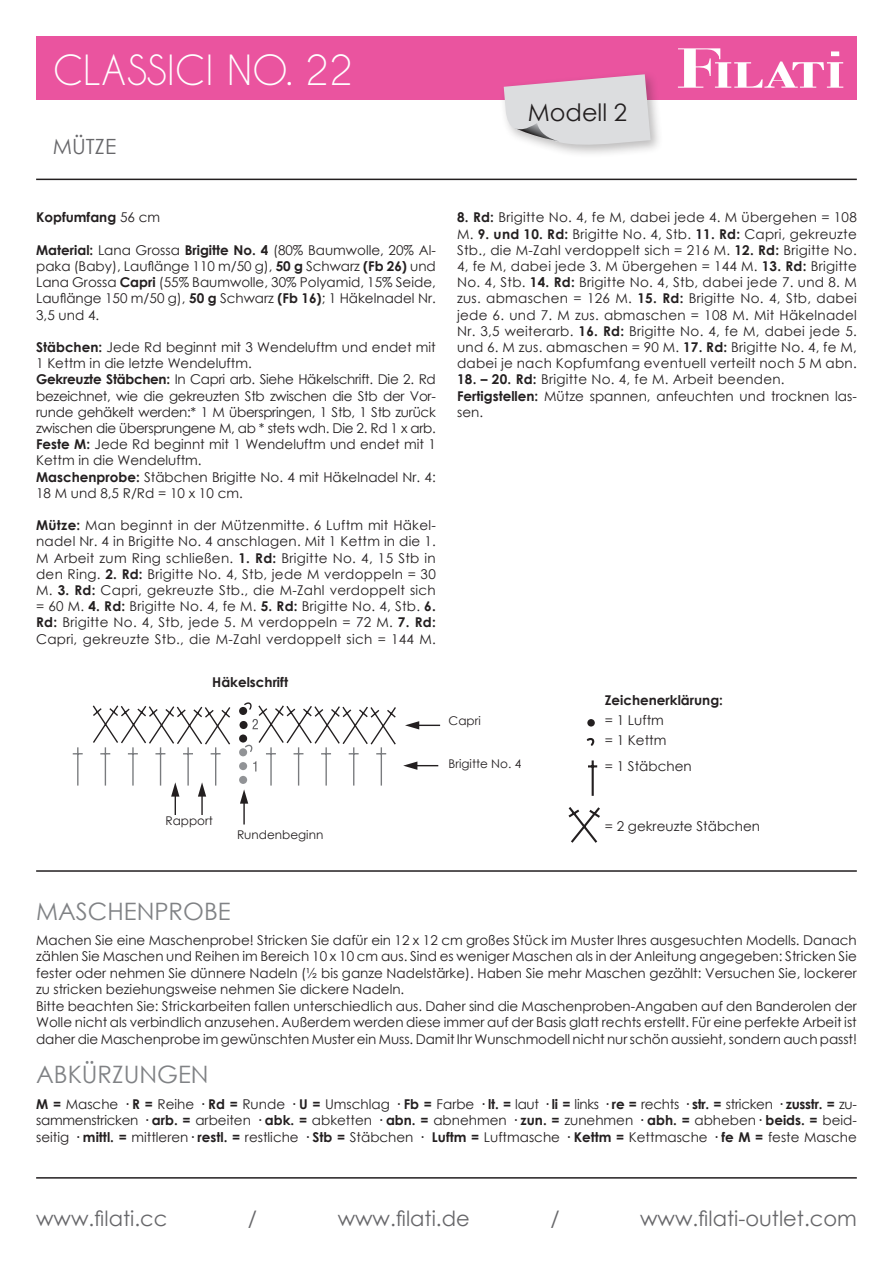
<style>
.page{position:relative;width:893px;height:1263px;background:#fff}
.page>*{position:absolute;margin:0;border:0;box-sizing:border-box;transform-origin:0 0}
.t1{font:39px "Caviar Dreams";color:#fff}
.t2{font:24px "Century Gothic";color:#808285}
.t3{font:24px "Century Gothic";color:#231f20}
.t4{font:21px "Century Gothic";color:#67676a}
.t5{font:13.5px/16.2px "Century Gothic";color:#231f20;text-align:justify}
.t6{font:13.5px/16.2px "Century Gothic";letter-spacing:-.02em;color:#231f20}
.t7{font:700 13.5px "Century Gothic";color:#231f20}
.t8{font:12px "Century Gothic";color:#231f20}
.s1{font-weight:400}
.s2{font-weight:700}
</style>
<div class="page">
<hr style="left:36px;top:1177px;width:821px;height:1px;background:#231f20">
<hr style="left:36px;top:870px;width:821px;height:2px;background:#231f20">
<hr style="left:36px;top:179px;width:821px;height:1px;background:#231f20">
<div style="left:36px;top:36px;width:821px;height:64px;background:#ea549f"></div>
<div style="left:499px;top:70px;width:165px;height:88px;background:#231f20;opacity:.3"></div>
<svg style="left:504px;top:74px;width:147px;height:76px;background:#dcced7"></svg>
<svg style="left:678px;top:48px;width:165px;height:40px"></svg>
<svg style="left:253px;top:761px;width:3px;height:10px"></svg>
<svg style="left:171px;top:782px;width:36px;height:33px"></svg>
<hr style="left:243px;top:802px;width:2px;height:22px;background:#231f20">
<svg style="left:240px;top:789px;width:8px;height:15px"></svg>
<svg style="left:405px;top:721px;width:35px;height:8px"></svg>
<svg style="left:403px;top:761px;width:35px;height:9px"></svg>
<hr style="left:77px;top:747px;width:2px;height:38px;background:#797b7e">
<hr style="left:105px;top:747px;width:1px;height:38px;background:#797b7e">
<hr style="left:270px;top:747px;width:2px;height:38px;background:#797b7e">
<hr style="left:132px;top:747px;width:2px;height:38px;background:#797b7e">
<hr style="left:298px;top:747px;width:1px;height:38px;background:#797b7e">
<hr style="left:160px;top:747px;width:1px;height:38px;background:#797b7e">
<hr style="left:325px;top:747px;width:2px;height:38px;background:#797b7e">
<hr style="left:187px;top:747px;width:2px;height:38px;background:#797b7e">
<hr style="left:353px;top:747px;width:1px;height:38px;background:#797b7e">
<hr style="left:215px;top:747px;width:1px;height:38px;background:#797b7e">
<hr style="left:381px;top:747px;width:1px;height:38px;background:#797b7e">
<div style="left:239px;top:776px;width:8px;height:8px;background:#919396;border-radius:50%"></div>
<div style="left:239px;top:762px;width:8px;height:8px;background:#919396;border-radius:50%"></div>
<div style="left:239px;top:748px;width:8px;height:8px;background:#919396;border-radius:50%"></div>
<svg style="left:92px;top:702px;width:304px;height:52px"></svg>
<svg style="left:568px;top:807px;width:32px;height:36px"></svg>
<div style="left:587px;top:719px;width:8px;height:7px;background:#231f20;border-radius:50%"></div>
<hr style="left:592px;top:760px;width:2px;height:36px;background:#231f20">
<svg style="left:588px;top:765px;width:9px;height:2px"></svg>
<svg style="left:586px;top:738px;width:9px;height:8px"></svg>
<h1 class="t1" style="left:53px;top:47px;width:301px">CLASSICI NO. 22</h1>
<h3 class="t4" style="left:53px;top:131px;width:65px">MÜTZE</h3>
<h2 class="t3" style="left:528px;top:96px;width:101px">Modell 2</h2>
<p class="t7" style="left:36px;top:207px;width:126px">Kopfumfang <span class="s1">56 cm</span></p>
<p class="t5" style="left:36px;top:242px;width:401px"><span class="s2">Material:</span> Lana Grossa <span class="s2">Brigitte No. 4</span> (80% Baumwolle, 20% Al&shy;paka (Baby), Lauflänge 110 m/50 g), <span class="s2">50 g</span> Schwarz <span class="s2">(Fb 26)</span> und Lana Grossa <span class="s2">Capri</span> (55% Baumwolle, 30% Polyamid, 15% Seide, Lauflänge 150 m/50 g), <span class="s2">50 g</span> Schwarz <span class="s2">(Fb 16)</span>; 1 Häkelnadel Nr.<br>3,5 und 4.</p>
<p class="t6" style="left:36px;top:339px;width:401px"><span class="s2">Stäbchen:</span> Jede Rd beginnt mit 3 Wendeluftm und endet mit 1 Kettm in die letzte Wendeluftm.<br><span class="s2">Gekreuzte Stäbchen:</span> In Capri arb. Siehe Häkelschrift. Die 2. Rd bezeichnet, wie die gekreuzten Stb zwischen die Stb der Vor&shy;runde gehäkelt werden:* 1 M überspringen, 1 Stb, 1 Stb zurück zwischen die übersprungene M, ab * stets wdh. Die 2. Rd 1 x arb.<br><span class="s2">Feste M:</span> Jede Rd beginnt mit 1 Wendeluftm und endet mit 1<br>Kettm in die Wendeluftm.<br><span class="s2">Maschenprobe:</span> Stäbchen Brigitte No. 4 mit Häkelnadel Nr. 4:<br>18 M und 8,5 R/Rd = 10 x 10 cm.</p>
<p class="t5" style="left:36px;top:517px;width:401px"><span class="s2">Mütze:</span> Man beginnt in der Mützenmitte. 6 Luftm mit Häkel&shy;nadel Nr. 4 in Brigitte No. 4 anschlagen. Mit 1 Kettm in die 1.<br>M Arbeit zum Ring schließen. <span class="s2">1. Rd:</span> Brigitte No. 4, 15 Stb in den Ring. <span class="s2">2. Rd:</span> Brigitte No. 4, Stb, jede M verdoppeln = 30<br>M. <span class="s2">3. Rd:</span> Capri, gekreuzte Stb., die M-Zahl verdoppelt sich = 60 M. <span class="s2">4. Rd:</span> Brigitte No. 4, fe M. <span class="s2">5. Rd:</span> Brigitte No. 4, Stb. <span class="s2">6.<br>Rd:</span> Brigitte No. 4, Stb, jede 5. M verdoppeln = 72 M. <span class="s2">7. Rd:<br></span>Capri, gekreuzte Stb., die M-Zahl verdoppelt sich = 144 M.</p>
<p class="t7" style="left:212px;top:671px;width:77px">Häkelschrift</p>
<p class="t5" style="left:457px;top:209px;width:401px"><span class="s2">8. Rd:</span> Brigitte No. 4, fe M, dabei jede 4. M übergehen = 108<br>M. <span class="s2">9. und 10. Rd:</span> Brigitte No. 4, Stb. <span class="s2">11. Rd:</span> Capri, gekreuzte Stb., die M-Zahl verdoppelt sich = 216 M. <span class="s2">12. Rd:</span> Brigitte No.<br>4, fe M, dabei jede 3. M übergehen = 144 M. <span class="s2">13. Rd:</span> Brigitte No. 4, Stb. <span class="s2">14. Rd:</span> Brigitte No. 4, Stb, dabei jede 7. und 8. M zus. abmaschen = 126 M. <span class="s2">15. Rd:</span> Brigitte No. 4, Stb, dabei jede 6. und 7. M zus. abmaschen = 108 M. Mit Häkelnadel Nr. 3,5 weiterarb. <span class="s2">16. Rd:</span> Brigitte No. 4, fe M, dabei jede 5. und 6. M zus. abmaschen = 90 M. <span class="s2">17. Rd:</span> Brigitte No. 4, fe M, dabei je nach Kopfumfang eventuell verteilt noch 5 M abn.</p>
<p class="t5" style="left:457px;top:371px;width:401px;text-align:left"><span class="s2">18. – 20. Rd:</span> Brigitte No. 4, fe M. Arbeit beenden.<br><span class="s2">Fertigstellen:</span> Mütze spannen, anfeuchten und trocknen las&shy;sen.</p>
<p class="t8" style="left:449px;top:713px;width:34px">Capri</p>
<p class="t8" style="left:449px;top:755px;width:74px">Brigitte No. 4</p>
<p class="t7" style="left:605px;top:689px;width:120px">Zeichenerklärung:</p>
<p class="t5" style="left:605px;top:710px;width:63px;line-height:20.2px">= 1 Luftm = 1 Kettm</p>
<p class="t5" style="left:605px;top:757px;width:88px">= 1 Stäbchen</p>
<p class="t8" style="left:165px;top:812px;width:49px">Rapport</p>
<p class="t8" style="left:237px;top:826px;width:88px">Rundenbeginn</p>
<p class="t5" style="left:605px;top:818px;width:157px">= 2 gekreuzte Stäbchen</p>
<h2 class="t2" style="left:36px;top:894px;width:196px">MASCHENPROBE</h2>
<p class="t5" style="left:36px;top:931px;width:822px;text-align:left">Machen Sie eine Maschenprobe! Stricken Sie dafür ein 12 x 12 cm großes Stück im Muster Ihres ausgesuchten Modells. Danach zählen Sie Maschen und Reihen im Bereich 10 x 10 cm aus. Sind es weniger Maschen als in der Anleitung angegeben: Stricken Sie fester oder nehmen Sie dünnere Nadeln (½ bis ganze Nadelstärke). Haben Sie mehr Maschen gezählt: Versuchen Sie, lockerer zu stricken beziehungsweise nehmen Sie dickere Nadeln.<br>Bitte beachten Sie: Strickarbeiten fallen unterschiedlich aus. Daher sind die Maschenproben-Angaben auf den Banderolen der Wolle nicht als verbindlich anzusehen. Außerdem werden diese immer auf der Basis glatt rechts erstellt. Für eine perfekte Arbeit ist daher die Maschenprobe im gewünschten Muster ein Muss. Damit Ihr Wunschmodell nicht nur schön aussieht, sondern auch passt!</p>
<h2 class="t2" style="left:36px;top:1057px;width:174px">ABKÜRZUNGEN</h2>
<p class="t5" style="left:36px;top:1095px;width:822px"><span class="s2">M =</span> Masche <span class="s2">· R =</span> Reihe <span class="s2">· Rd =</span> Runde <span class="s2">· U =</span> Umschlag <span class="s2">· Fb =</span> Farbe <span class="s2">· lt. =</span> laut <span class="s2">· li =</span> links <span class="s2">· re =</span> rechts <span class="s2">· str. =</span> stricken <span class="s2">· zusstr. =</span> zu&shy;sammenstricken <span class="s2">· arb. =</span> arbeiten <span class="s2">· abk. =</span> abketten <span class="s2">· abn. =</span> abnehmen <span class="s2">· zun. =</span> zunehmen <span class="s2">· abh. =</span> abheben<span class="s2">· beids. =</span> beid&shy;seitig <span class="s2">· mittl. =</span> mittleren<span class="s2">· restl. =</span> restliche <span class="s2">· Stb =</span> Stäbchen <span class="s2">· Luftm =</span> Luftmasche <span class="s2">· Kettm =</span> Kettmasche <span class="s2">· fe M =</span> feste Masche</p>
<h3 class="t4" style="left:36px;top:1204px;width:133px">www.filati.cc</h3>
<h3 class="t4" style="left:248px;top:1204px;width:11px">/</h3>
<h3 class="t4" style="left:338px;top:1204px;width:134px">www.filati.de</h3>
<h3 class="t4" style="left:550px;top:1204px;width:11px">/</h3>
<h3 class="t4" style="left:640px;top:1204px;width:218px">www.filati-outlet.com</h3>
</div>
